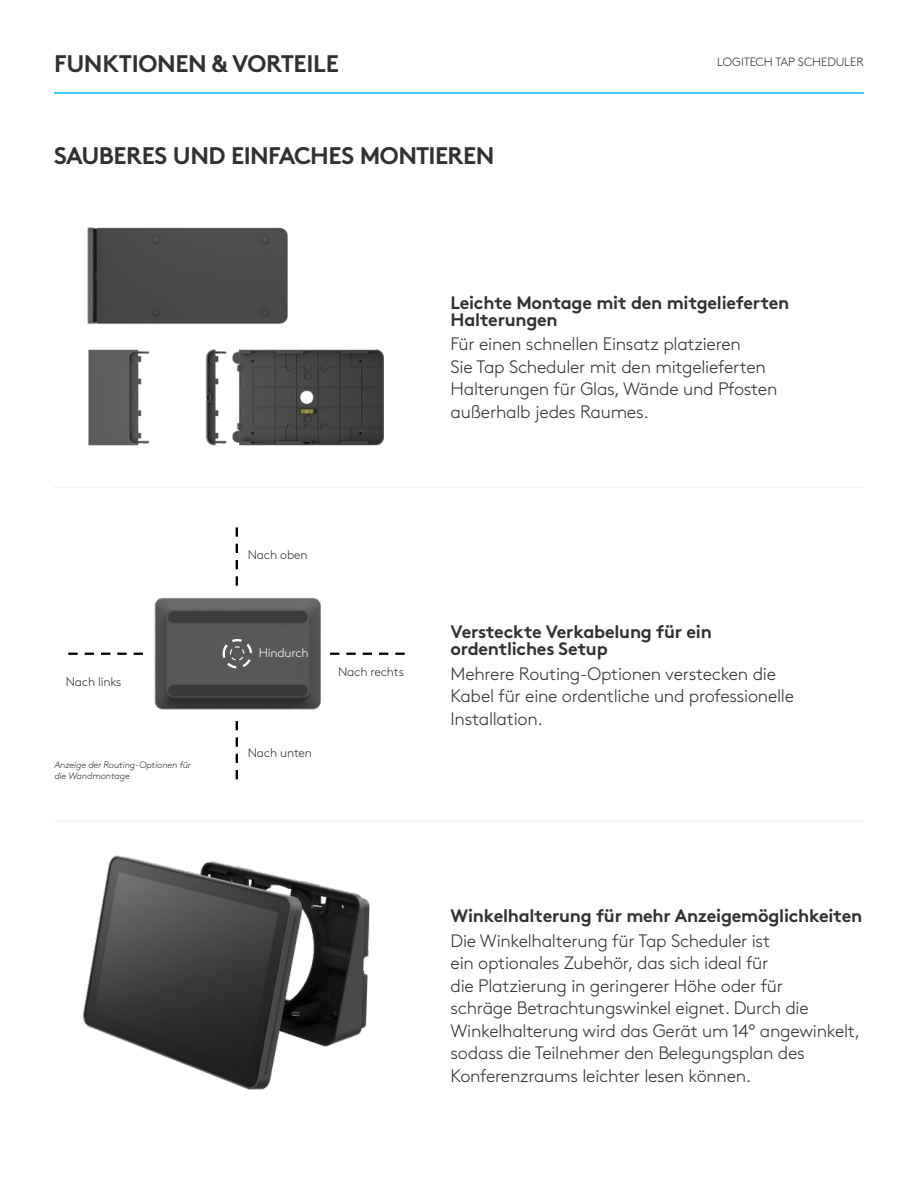
<style>
.page{position:relative;width:918px;height:1188px;background:#fff}
.page>*{position:absolute;margin:0;border:0;box-sizing:border-box;transform-origin:0 0}
.t1{font:700 24px "Brown Pro";letter-spacing:-.02em;color:#2f3132}
.t2{font:300 18px/22.5px "Brown Pro";letter-spacing:-.015em;color:#2f3132}
.t3{font:700 18px/16.5px "Brown Pro";letter-spacing:-.015em;color:#2f3132}
.t4{font:300 12.45px "Brown Pro";letter-spacing:-.015em;color:#2f3132}
.t5{font:300 12.45px "Brown Pro";letter-spacing:-.015em;color:#fff}
.t6{font:300 12px "Brown Pro";letter-spacing:-.005em;color:#2f3132}
.t7{font:italic 300 9.3px/11.2px "Brown Pro";letter-spacing:-.015em;color:#2f3132}
</style>
<div class="page">
<img style="left:87px;top:227px;width:297px;height:219px">
<img style="left:82px;top:855px;width:288px;height:235px">
<hr style="left:54px;top:92px;width:810px;height:2px;background:#00b8fc">
<img style="left:154px;top:598px;width:167px;height:112px">
<svg style="left:236px;top:721px;width:2px;height:58px"></svg>
<svg style="left:236px;top:527px;width:2px;height:59px"></svg>
<svg style="left:68px;top:653px;width:75px;height:2px"></svg>
<div style="left:223px;top:639px;width:29px;height:30px;border:2px dashed #fff;border-radius:50%"></div>
<div style="left:230px;top:646px;width:14px;height:15px;border:1px dashed #fff;border-radius:50%"></div>
<svg style="left:330px;top:653px;width:75px;height:2px"></svg>
<hr style="left:54px;top:487px;width:810px;height:1px;background:#f0f1f1">
<hr style="left:54px;top:820px;width:810px;height:2px;background:#f0f1f1">
<h1 class="t1" style="left:54px;top:44px;width:286px">FUNKTIONEN &amp; VORTEILE</h1>
<p class="t6" style="left:717px;top:53px;width:148px">LOGITECH TAP SCHEDULER</p>
<h1 class="t1" style="left:54px;top:136px;width:442px">SAUBERES UND EINFACHES MONTIEREN</h1>
<p class="t4" style="left:66px;top:672px;width:57px">Nach links</p>
<p class="t7" style="left:54px;top:759px;width:138px">Anzeige der Routing-Optionen für die Wandmontage</p>
<p class="t3" style="left:451px;top:293px;width:340px">Leichte Montage mit den mitgelieferten<br>Halterungen</p>
<p class="t2" style="left:451px;top:332px;width:328px">Für einen schnellen Einsatz platzieren<br>Sie Tap Scheduler mit den mitgelieferten Halterungen für Glas, Wände und Pfosten außerhalb jedes Raumes.</p>
<p class="t4" style="left:248px;top:545px;width:61px">Nach oben</p>
<p class="t5" style="left:259px;top:644px;width:51px">Hindurch</p>
<p class="t4" style="left:338px;top:663px;width:67px">Nach rechts</p>
<p class="t4" style="left:248px;top:743px;width:66px">Nach unten</p>
<p class="t3" style="left:451px;top:622px;width:263px">Versteckte Verkabelung für ein ordentliches Setup</p>
<p class="t2" style="left:451px;top:661px;width:345px">Mehrere Routing-Optionen verstecken die<br>Kabel für eine ordentliche und professionelle<br>Installation.</p>
<p class="t3" style="left:451px;top:905px;width:413px">Winkelhalterung für mehr Anzeigemöglichkeiten</p>
<p class="t2" style="left:451px;top:928px;width:411px">Die Winkelhalterung für Tap Scheduler ist<br>ein optionales Zubehör, das sich ideal für<br>die Platzierung in geringerer Höhe oder für<br>schräge Betrachtungswinkel eignet. Durch die Winkelhalterung wird das Gerät um 14° angewinkelt, sodass die Teilnehmer den Belegungsplan des Konferenzraums leichter lesen können.</p>
</div>
